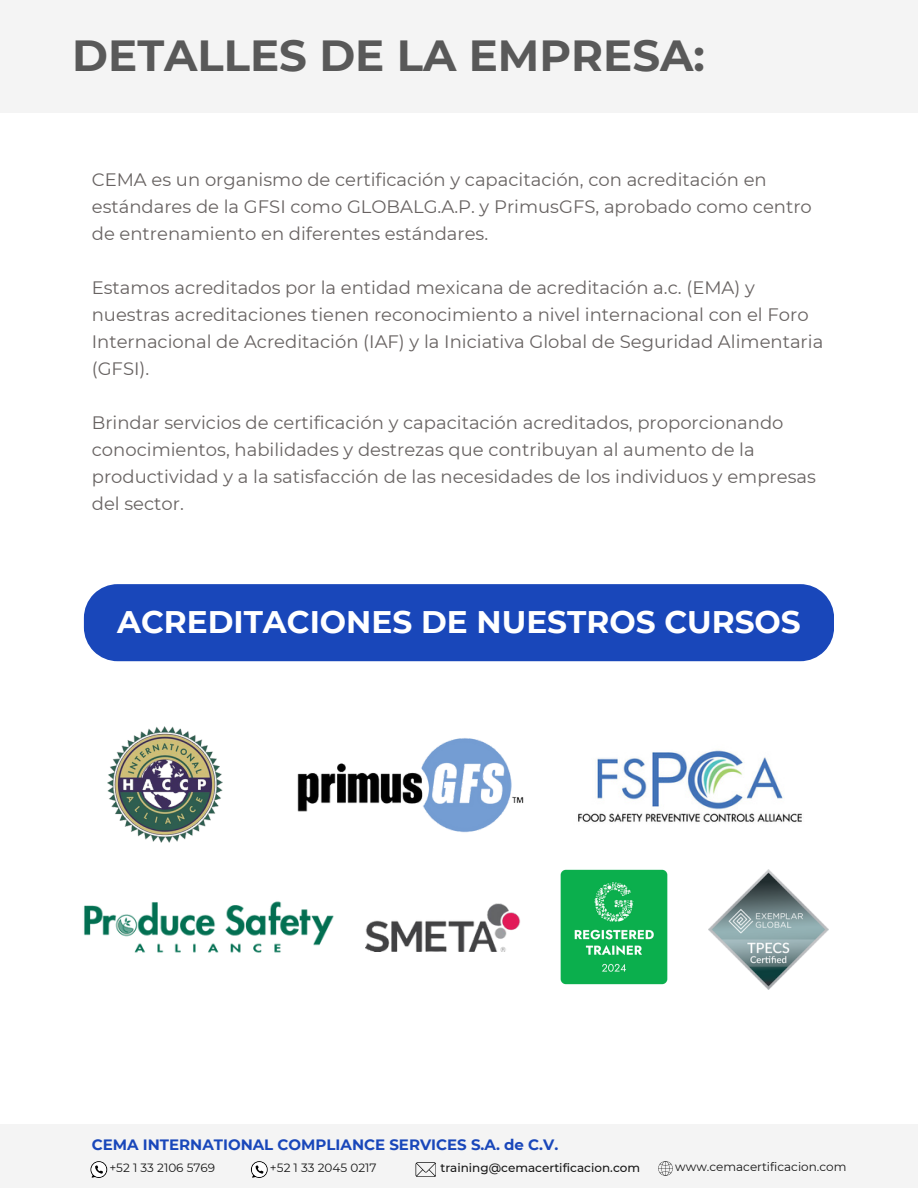
<style>
.page{position:relative;width:918px;height:1188px;background:#fff}
.page>*{position:absolute;margin:0;border:0;box-sizing:border-box;transform-origin:0 0}
.t1{font:700 43.5px "Montserrat";color:#595959}
.t2{font:700 31.2px "Montserrat";color:#fff}
.t3{font:18px/27px "Montserrat";color:#686362}
.t4{font:700 15px "Montserrat";color:#1947ba}
.t5{font:12px "Montserrat";color:#171717}
.t6{font:500 12px "Montserrat";color:#171717}
</style>
<div class="page">
<div style="left:0;top:0;width:918px;height:112px;background:#f4f4f4"></div>
<div style="left:84px;top:584px;width:750px;height:77px;background:#1947ba"></div>
<img style="left:107px;top:726px;width:116px;height:116px">
<img style="left:297px;top:738px;width:227px;height:95px">
<img style="left:578px;top:750px;width:224px;height:73px">
<div style="left:0;top:1125px;width:918px;height:63px;background:#f4f4f4"></div>
<svg style="left:90px;top:1161px;width:17px;height:17px"></svg>
<svg style="left:251px;top:1161px;width:17px;height:17px"></svg>
<svg style="left:416px;top:1162px;width:20px;height:15px"></svg>
<svg style="left:658px;top:1161px;width:15px;height:15px"></svg>
<img style="left:84px;top:901px;width:250px;height:52px">
<img style="left:366px;top:903px;width:154px;height:49px">
<img style="left:560px;top:869px;width:108px;height:116px">
<img style="left:709px;top:870px;width:120px;height:120px">
<h3 class="t1" style="left:72px;top:29px;width:634px">DETALLES DE LA EMPRESA:</h3>
<h1 class="t3" style="left:92px;top:166px;width:722px">CEMA es un organismo de certificación y capacitación, con acreditación en estándares de la GFSI como GLOBALG.A.P. y PrimusGFS, aprobado como centro de entrenamiento en diferentes estándares.</h1>
<h3 class="t3" style="left:92px;top:274px;width:733px">Estamos acreditados por la entidad mexicana de acreditación a.c. (EMA) y nuestras acreditaciones tienen reconocimiento a nivel internacional con el Foro Internacional de Acreditación (IAF) y la Iniciativa Global de Seguridad Alimentaria (GFSI).</h3>
<h3 class="t3" style="left:92px;top:409px;width:726px">Brindar servicios de certificación y capacitación acreditados, proporcionando conocimientos, habilidades y destrezas que contribuyan al aumento de la productividad y a la satisfacción de las necesidades de los individuos y empresas del sector.</h3>
<h2 class="t2" style="left:117px;top:603px;width:685px">ACREDITACIONES DE NUESTROS CURSOS</h2>
<p class="t4" style="left:92px;top:1136px;width:468px">CEMA INTERNATIONAL COMPLIANCE SERVICES S.A. de C.V.</p>
<p class="t5" style="left:109px;top:1160px;width:107px">+52 1 33 2106 5769</p>
<p class="t5" style="left:270px;top:1160px;width:108px">+52 1 33 2045 0217</p>
<p class="t6" style="left:440px;top:1160px;width:201px">training@cemacertificacion.com</p>
<p class="t5" style="left:675px;top:1160px;width:173px">www.cemacertificacion.com</p>
</div>
